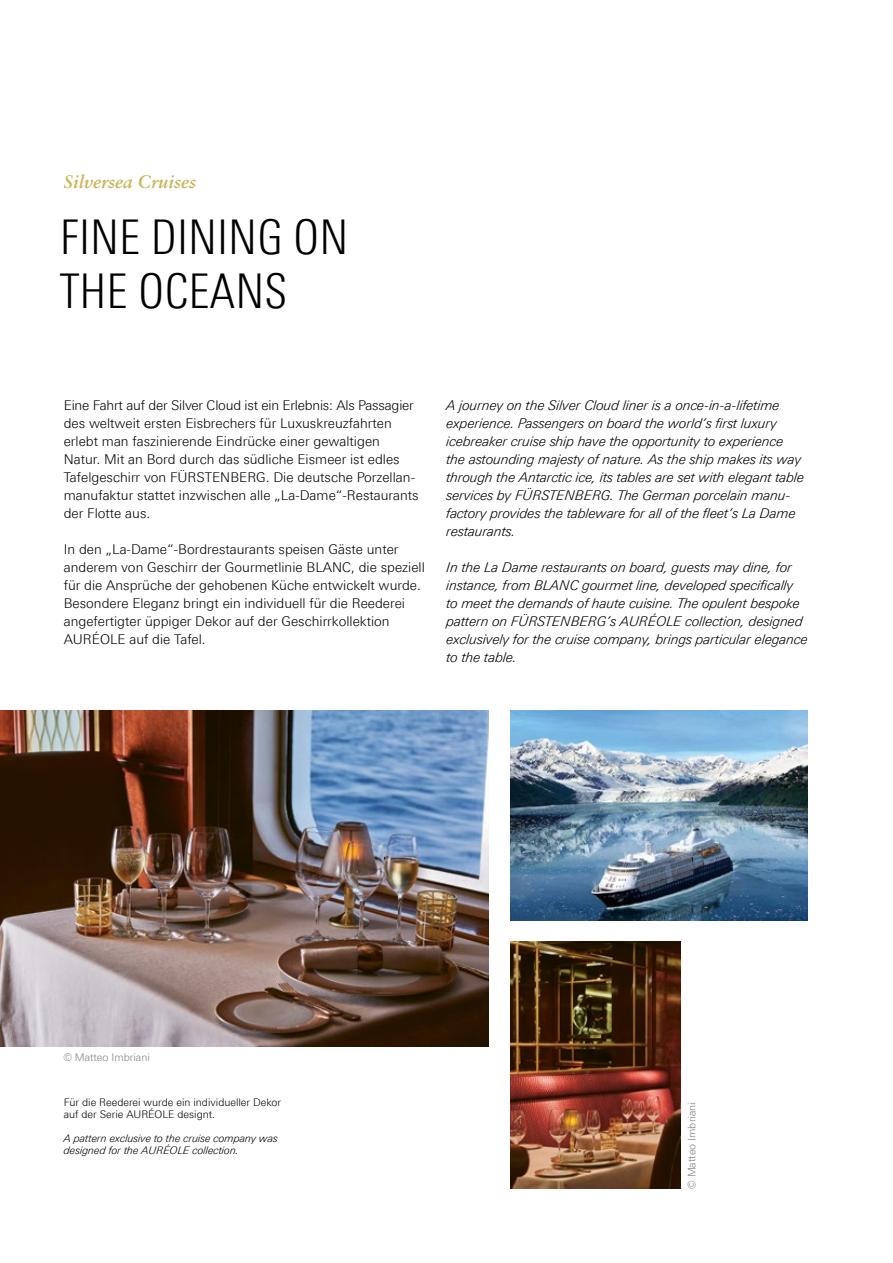
<style>
.page{position:relative;width:893px;height:1263px;background:#fff}
.page>*{position:absolute;margin:0;border:0;box-sizing:border-box;transform-origin:0 0}
.t1{font:300 48px/54px "Linotype Univers 320 Cn";color:#000}
.t2{font:italic 700 18px "Sabon LT Pro";color:#ccb457}
.t3{font:italic 300 13.5px/18px "Univers Lino For PMF";color:#000}
.t4{font:300 13.5px/18px "Univers Lino For PMF";color:#000}
.t5{font:italic 300 10.5px/12px "Univers Lino For PMF";color:#000}
.t6{font:300 10.5px/12px "Univers Lino For PMF";color:#000}
.t7{font:300 10.5px "Univers Lino For PMF";color:#7f7f7f}
</style>
<div class="page">
<img style="left:511px;top:711px;width:297px;height:210px">
<img style="left:0;top:711px;width:489px;height:335px">
<img style="left:510px;top:941px;width:170px;height:248px">
<h2 class="t2" style="left:63px;top:170px;width:134px">Silversea Cruises</h2>
<h1 class="t1" style="left:60px;top:210px;width:290px">FINE DINING ON<br>THE OCEANS</h1>
<p class="t4" style="left:64px;top:396px;width:356px">Eine Fahrt auf der Silver Cloud ist ein Erlebnis: Als Passagier des weltweit ersten Eisbrechers für Luxuskreuzfahrten erlebt man faszinierende Eindrücke einer gewaltigen Natur. Mit an Bord durch das südliche Eismeer ist edles Tafelgeschirr von FÜRSTENBERG. Die deutsche Porzellan&shy;manufaktur stattet inzwischen alle „La-Dame“-Restaurants der Flotte aus.</p>
<p class="t4" style="left:64px;top:540px;width:363px">In den „La-Dame“-Bordrestaurants speisen Gäste unter anderem von Geschirr der Gourmetlinie BLANC, die speziell für die Ansprüche der gehobenen Küche entwickelt wurde.<br>Besondere Eleganz bringt ein individuell für die Reederei angefertigter üppiger Dekor auf der Geschirrkollektion AURÉOLE auf die Tafel.</p>
<p class="t3" style="left:446px;top:396px;width:359px">A journey on the Silver Cloud liner is a once-in-a-lifetime experience. Passengers on board the world’s first luxury icebreaker cruise ship have the opportunity to experience the astounding majesty of nature. As the ship makes its way through the Antarctic ice, its tables are set with elegant table services by FÜRSTENBERG. The German porcelain manu&shy;factory provides the tableware for all of the fleet’s La Dame restaurants.</p>
<p class="t3" style="left:446px;top:558px;width:363px">In the La Dame restaurants on board, guests may dine, for instance, from BLANC gourmet line, developed specifically to meet the demands of haute cuisine. The opulent bespoke pattern on FÜRSTENBERG’s AURÉOLE collection, designed exclusively for the cruise company, brings particular elegance to the table.</p>
<p class="t7" style="left:63px;top:1051px;width:88px">© Matteo Imbriani</p>
<p class="t6" style="left:64px;top:1096px;width:219px">Für die Reederei wurde ein individueller Dekor auf der Serie AURÉOLE designt.</p>
<p class="t5" style="left:64px;top:1132px;width:216px">A pattern exclusive to the cruise company was designed for the AURÉOLE collection.</p>
<p class="t7" style="left:685px;top:1189px;width:88px;rotate:-90deg">© Matteo Imbriani</p>
</div>
